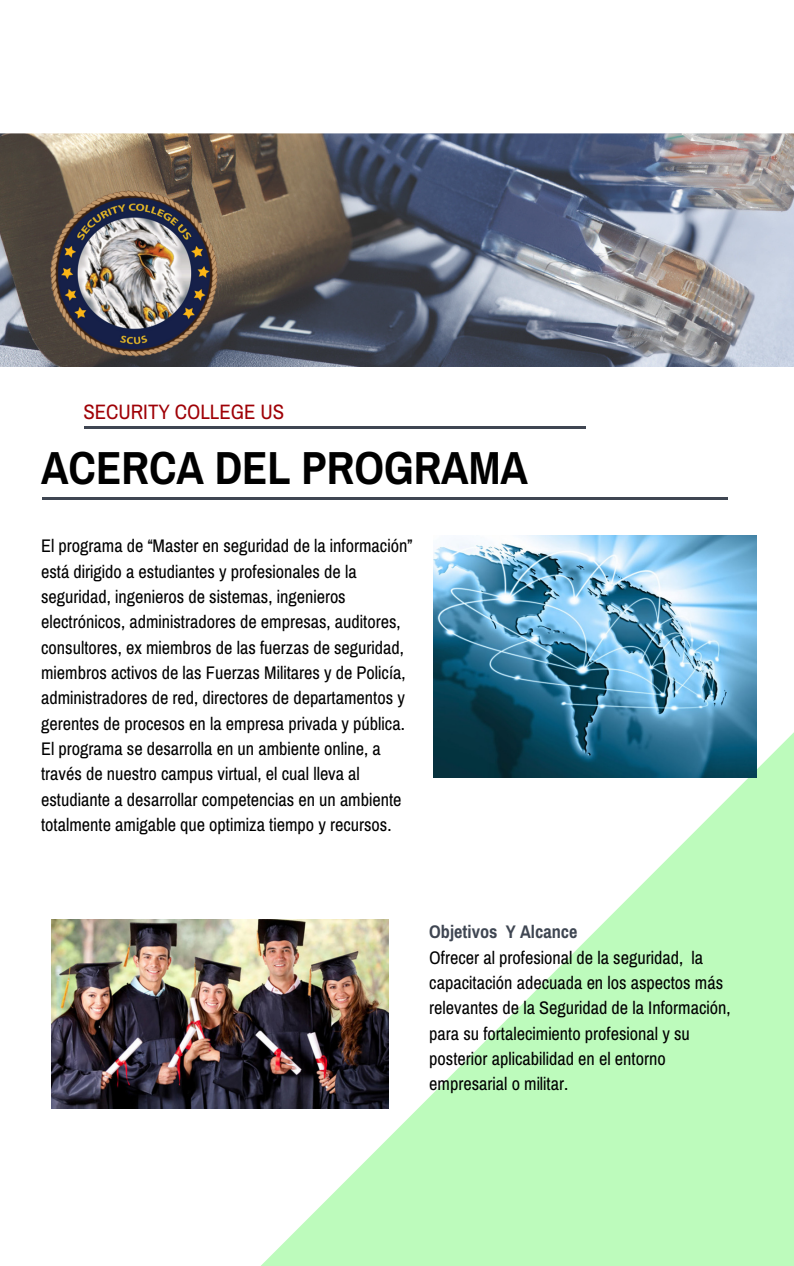
<style>
.page{position:relative;width:794px;height:1266px;background:#fff}
.page>*{position:absolute;margin:0;border:0;box-sizing:border-box;transform-origin:0 0}
.t1{font:700 46.42px "Archivo Narrow";color:#000}
.t2{font:20.85px "Archivo Narrow";color:#9f0006}
.t3{font:18.23px/25.3px "Archivo Narrow";color:#000}
.t4{font:700 18.23px "Archivo Narrow";color:#3f4652}
</style>
<div class="page">
<img style="left:0;top:133px;width:793px;height:234px">
<hr style="left:84px;top:426px;width:501px;height:3px;background:#3f4652">
<hr style="left:42px;top:497px;width:685px;height:3px;background:#3f4652">
<svg style="left:51px;top:724px;width:742px;height:542px"></svg>
<img style="left:433px;top:536px;width:323px;height:242px">
<img style="left:25px;top:180px;width:218px;height:186px">
<img style="left:52px;top:919px;width:336px;height:190px">
<p class="t2" style="left:83px;top:399px;width:202px">SECURITY COLLEGE US</p>
<h1 class="t1" style="left:41px;top:440px;width:488px">ACERCA DEL PROGRAMA</h1>
<p class="t3" style="left:41px;top:533px;width:372px">El programa de “Master en seguridad de la información” está dirigido a estudiantes y profesionales de la seguridad, ingenieros de sistemas, ingenieros electrónicos, administradores de empresas, auditores, consultores, ex miembros de las fuerzas de seguridad, miembros activos de las Fuerzas Militares y de Policía, administradores de red, directores de departamentos y gerentes de procesos en la empresa privada y pública.<br>El programa se desarrolla en un ambiente online, a través de nuestro campus virtual, el cual lleva al estudiante a desarrollar competencias en un ambiente totalmente amigable que optimiza tiempo y recursos.</p>
<p class="t4" style="left:429px;top:921px;width:150px">Objetivos Y Alcance</p>
<p class="t3" style="left:429px;top:944px;width:303px">Ofrecer al profesional de la seguridad, la capacitación adecuada en los aspectos más relevantes de la Seguridad de la Información, para su fortalecimiento profesional y su posterior aplicabilidad en el entorno empresarial o militar.</p>
</div>
